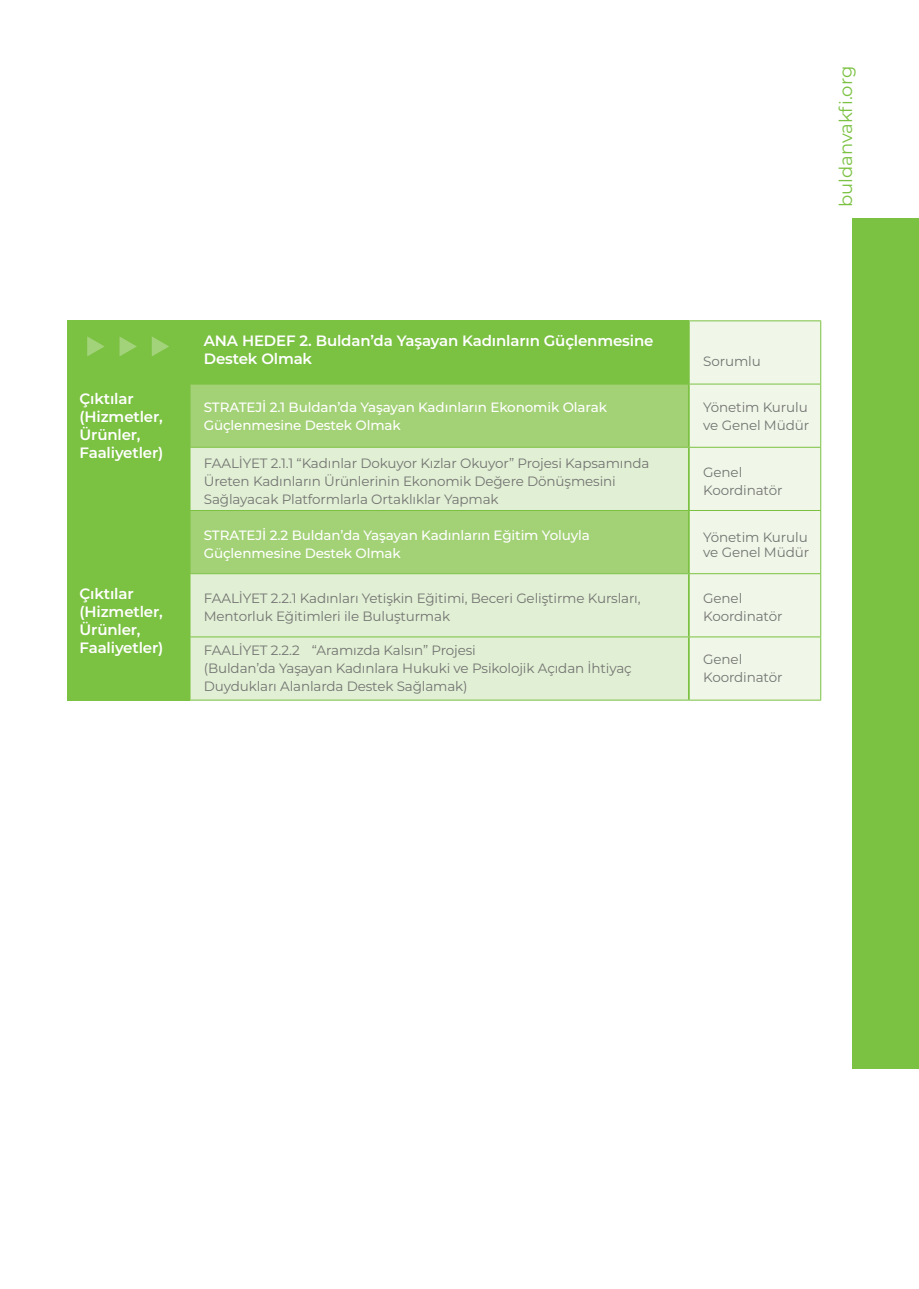
<style>
.page{position:relative;width:919px;height:1289px;background:#fff}
.page>*{position:absolute;margin:0;border:0;box-sizing:border-box;transform-origin:0 0}
.t1{font:18px "Montserrat";color:#7bc142}
.t2{font:600 15px/18px "Montserrat";letter-spacing:-.01em;color:#fff}
.t3{font:13.5px/18px "Montserrat";letter-spacing:-.01em;color:#737472}
.t4{font:500 13.5px/18px "Montserrat";letter-spacing:-.01em;color:#fff}
</style>
<div class="page">
<div style="left:190px;top:320px;width:498px;height:64px;background:#7bc142"></div>
<div style="left:852px;top:218px;width:66px;height:851px;background:#7bc142"></div>
<div style="left:689px;top:321px;width:131px;height:378px;background:#f0f7e8"></div>
<hr style="left:688px;top:320px;width:133px;height:1px;background:#7bc142">
<hr style="left:820px;top:321px;width:1px;height:62px;background:#7bc142">
<hr style="left:688px;top:383px;width:133px;height:1px;background:#7bc142">
<hr style="left:820px;top:384px;width:1px;height:63px;background:#7bc142">
<hr style="left:688px;top:447px;width:133px;height:1px;background:#7bc142">
<hr style="left:820px;top:447px;width:1px;height:63px;background:#7bc142">
<hr style="left:688px;top:510px;width:133px;height:1px;background:#7bc142">
<hr style="left:820px;top:511px;width:1px;height:62px;background:#7bc142">
<hr style="left:688px;top:573px;width:133px;height:1px;background:#7bc142">
<hr style="left:820px;top:574px;width:1px;height:62px;background:#7bc142">
<hr style="left:688px;top:636px;width:133px;height:1px;background:#7bc142">
<hr style="left:820px;top:637px;width:1px;height:62px;background:#7bc142">
<hr style="left:688px;top:699px;width:133px;height:1px;background:#7bc142">
<div style="left:191px;top:384px;width:497px;height:63px;background:#a3d176"></div>
<svg style="left:191px;top:448px;width:497px;height:251px;background:#d1e7bc"></svg>
<hr style="left:688px;top:321px;width:1px;height:62px;background:#7bc142">
<hr style="left:190px;top:384px;width:1px;height:63px;background:#7bc142">
<hr style="left:688px;top:384px;width:1px;height:63px;background:#7bc142">
<hr style="left:190px;top:447px;width:498px;height:1px;background:#7bc142">
<hr style="left:190px;top:447px;width:1px;height:63px;background:#7bc142">
<hr style="left:688px;top:447px;width:1px;height:63px;background:#7bc142">
<hr style="left:190px;top:574px;width:1px;height:62px;background:#7bc142">
<hr style="left:688px;top:574px;width:1px;height:62px;background:#7bc142">
<hr style="left:190px;top:636px;width:498px;height:1px;background:#7bc142">
<hr style="left:190px;top:637px;width:1px;height:62px;background:#7bc142">
<hr style="left:688px;top:637px;width:1px;height:62px;background:#7bc142">
<hr style="left:190px;top:699px;width:498px;height:1px;background:#7bc142">
<hr style="left:190px;top:510px;width:498px;height:1px;background:#7bc142">
<hr style="left:190px;top:511px;width:1px;height:62px;background:#7bc142">
<hr style="left:688px;top:511px;width:1px;height:62px;background:#7bc142">
<hr style="left:190px;top:573px;width:498px;height:1px;background:#7bc142">
<div style="left:67px;top:320px;width:123px;height:253px;background:#7bc142"></div>
<div style="left:67px;top:573px;width:123px;height:127px;background:#7bc142"></div>
<svg style="left:87px;top:336px;width:18px;height:20px"></svg>
<svg style="left:119px;top:336px;width:18px;height:20px"></svg>
<svg style="left:152px;top:336px;width:17px;height:20px"></svg>
<h1 class="t1" style="left:833px;top:207px;width:143px;rotate:-90deg">buldanvakfi.org</h1>
<p class="t2" style="left:80px;top:389px;width:85px">Çıktılar (Hizmetler,<br>Ürünler,<br>Faaliyetler)</p>
<p class="t2" style="left:80px;top:584px;width:85px">Çıktılar (Hizmetler,<br>Ürünler,<br>Faaliyetler)</p>
<p class="t2" style="left:204px;top:331px;width:451px">ANA HEDEF 2. Buldan’da Yaşayan Kadınların Güçlenmesine<br>Destek Olmak</p>
<p class="t4" style="left:204px;top:398px;width:405px">STRATEJİ 2.1 Buldan’da Yaşayan Kadınların Ekonomik Olarak<br>Güçlenmesine Destek Olmak</p>
<p class="t3" style="left:204px;top:454px;width:447px">FAALİYET 2.1.1 “Kadınlar Dokuyor Kızlar Okuyor” Projesi Kapsamında<br>Üreten Kadınların Ürünlerinin Ekonomik Değere Dönüşmesini<br>Sağlayacak Platformlarla Ortaklıklar Yapmak</p>
<p class="t4" style="left:204px;top:526px;width:387px">STRATEJİ 2.2 Buldan’da Yaşayan Kadınların Eğitim Yoluyla<br>Güçlenmesine Destek Olmak</p>
<p class="t3" style="left:204px;top:589px;width:438px">FAALİYET 2.2.1 Kadınları Yetişkin Eğitimi, Beceri Geliştirme Kursları,<br>Mentorluk Eğitimleri ile Buluşturmak</p>
<p class="t3" style="left:204px;top:640px;width:429px">FAALİYET 2.2.2 “Aramızda Kalsın” Projesi<br>(Buldan’da Yaşayan Kadınlara Hukuki ve Psikolojik Açıdan İhtiyaç<br>Duydukları Alanlarda Destek Sağlamak)</p>
<p class="t3" style="left:703px;top:351px;width:59px">Sorumlu</p>
<p class="t3" style="left:703px;top:398px;width:107px">Yönetim Kurulu ve Genel Müdür</p>
<p class="t3" style="left:703px;top:463px;width:81px">Genel<br>Koordinatör</p>
<p class="t3" style="left:703px;top:529px;width:107px;line-height:15px">Yönetim Kurulu ve Genel Müdür</p>
<p class="t3" style="left:703px;top:589px;width:81px">Genel<br>Koordinatör</p>
<p class="t3" style="left:703px;top:649px;width:81px">Genel<br>Koordinatör</p>
</div>
